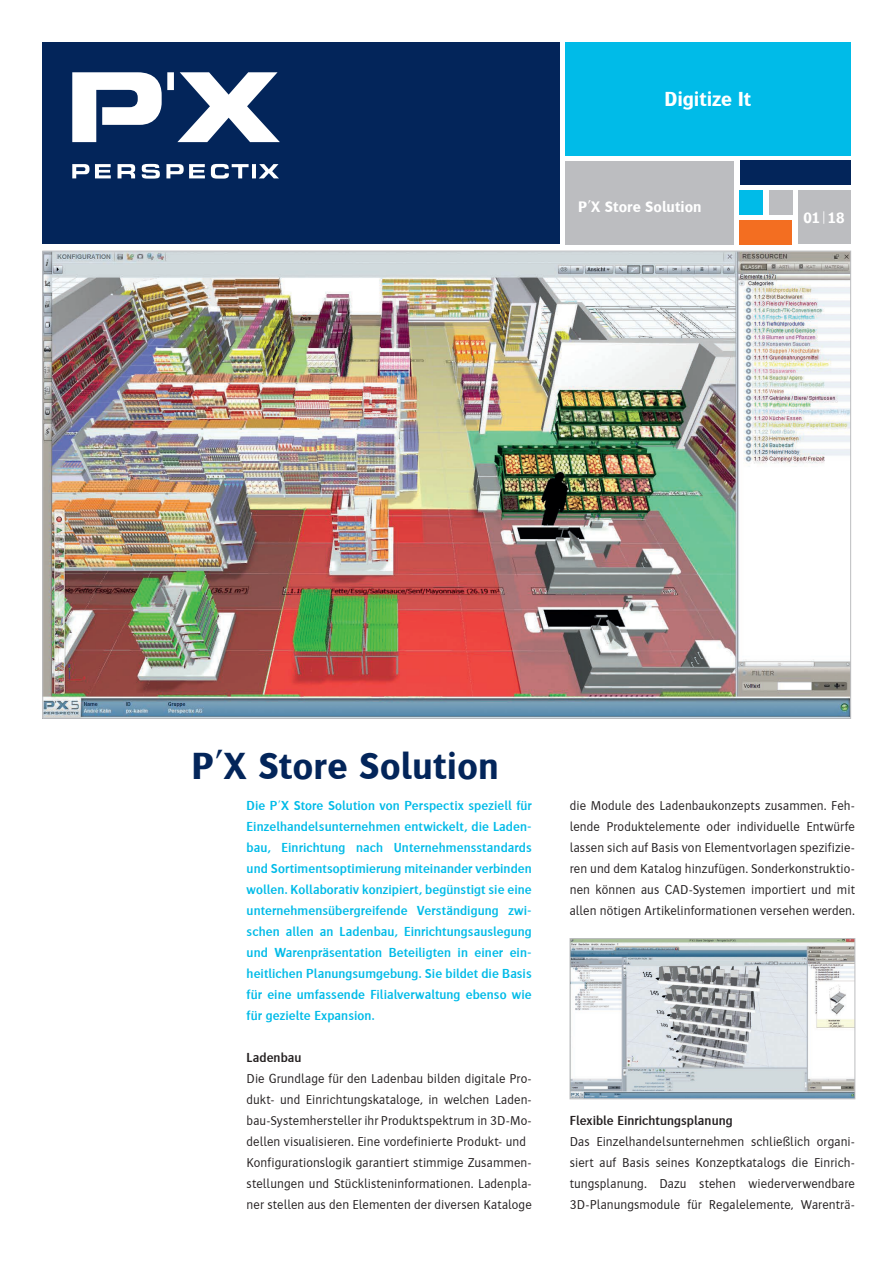
<style>
.page{position:relative;width:893px;height:1263px;background:#fff}
.page>*{position:absolute;margin:0;border:0;box-sizing:border-box;transform-origin:0 0}
.Headline{font:700 39px "Bosis";letter-spacing:.005em;color:#03255a}
.Fliesstext{font:700 21px "Bosis";letter-spacing:-.005em;color:#fff}
.Fliesstext-2{font:700 15.75px "Bosis";letter-spacing:.005em;color:#fff}
.Fliesstext-3{font:700 15.75px "Bosis";letter-spacing:.005em;color:#fff;scale:.95 1}
.Fliesstext-4{font:300 13.5px/21px "Bosis";letter-spacing:.005em;color:#231f20;text-align:justify}
.Fliesstext-5{font:600 13.5px/21px "Bosis";letter-spacing:.005em;color:#00bbe8;text-align:justify}
.Fliesstext-6{font:600 13.5px "Bosis";letter-spacing:.005em;color:#231f20}
</style>
<div class="page">
<img style="left:45px;top:253px;width:804px;height:464px">
<img style="left:572px;top:940px;width:281px;height:157px">
<div style="left:570px;top:938px;width:285px;height:161px;border:1px solid #bcbdc0"></div>
<div style="left:43px;top:43px;width:517px;height:201px;background:#03255a"></div>
<div style="left:565px;top:43px;width:285px;height:113px;background:#00bbe8"></div>
<div style="left:565px;top:161px;width:169px;height:83px;background:#bcbdc0"></div>
<div style="left:740px;top:161px;width:110px;height:24px;background:#03255a"></div>
<div style="left:740px;top:220px;width:52px;height:24px;background:#f36e21"></div>
<div style="left:798px;top:190px;width:52px;height:54px;background:#bcbdc0"></div>
<div style="left:740px;top:190px;width:23px;height:25px;background:#00bbe8"></div>
<div style="left:769px;top:190px;width:23px;height:25px;background:#bcbdc0"></div>
<svg style="left:72px;top:164px;width:207px;height:15px"></svg>
<svg style="left:72px;top:72px;width:208px;height:70px"></svg>
<p class="Fliesstext" style="left:665px;top:87px;width:88px">Digitize It</p>
<p class="Fliesstext-2" style="left:578px;top:198px;width:125px">P'X Store Solution</p>
<p class="Fliesstext-3" style="left:804px;top:209px;width:44px">01|18</p>
<p class="Headline" style="left:191px;top:744px;width:309px">P'X Store Solution</p>
<p class="Fliesstext-5" style="left:247px;top:795px;width:287px">Die P'X Store Solution von Perspectix speziell für Einzelhandelsunternehmen entwickelt, die Laden&shy;bau, Einrichtung nach Unternehmensstandards und Sortimentsoptimierung miteinander verbinden wollen. Kollaborativ konzipiert, begünstigt sie eine unternehmensübergreifende Verständigung zwi&shy;schen allen an Ladenbau, Einrichtungsauslegung und Warenpräsentation Beteiligten in einer ein&shy;heitlichen Planungsumgebung. Sie bildet die Basis für eine umfassende Filialverwaltung ebenso wie für gezielte Expansion.</p>
<p class="Fliesstext-6" style="left:247px;top:1050px;width:56px">Ladenbau</p>
<p class="Fliesstext-4" style="left:247px;top:1068px;width:287px">Die Grundlage für den Ladenbau bilden digitale Pro&shy;dukt- und Einrichtungskataloge, in welchen Laden&shy;bau-Systemhersteller ihr Produktspektrum in 3D-Mo&shy;dellen visualisieren. Eine vordefinierte Produkt- und</p>
<p class="Fliesstext-4" style="left:247px;top:1152px;width:287px">Konfigurationslogik garantiert stimmige Zusammen&shy;stellungen und Stücklisteninformationen. Ladenpla&shy;ner stellen aus den Elementen der diversen Kataloge</p>
<p class="Fliesstext-4" style="left:570px;top:795px;width:287px">die Module des Ladenbaukonzepts zusammen. Feh&shy;lende Produktelemente oder individuelle Entwürfe lassen sich auf Basis von Elementvorlagen spezifizie&shy;ren und dem Katalog hinzufügen. Sonderkonstruktio&shy;nen können aus CAD-Systemen importiert und mit allen nötigen Artikelinformationen versehen werden.</p>
<p class="Fliesstext-6" style="left:570px;top:1113px;width:164px">Flexible Einrichtungsplanung</p>
<p class="Fliesstext-4" style="left:570px;top:1131px;width:287px">Das Einzelhandelsunternehmen schließlich organi&shy;siert auf Basis seines Konzeptkatalogs die Einrich&shy;tungsplanung. Dazu stehen wiederverwendbare 3D-Planungsmodule für Regalelemente, Warenträ-</p>
</div>
